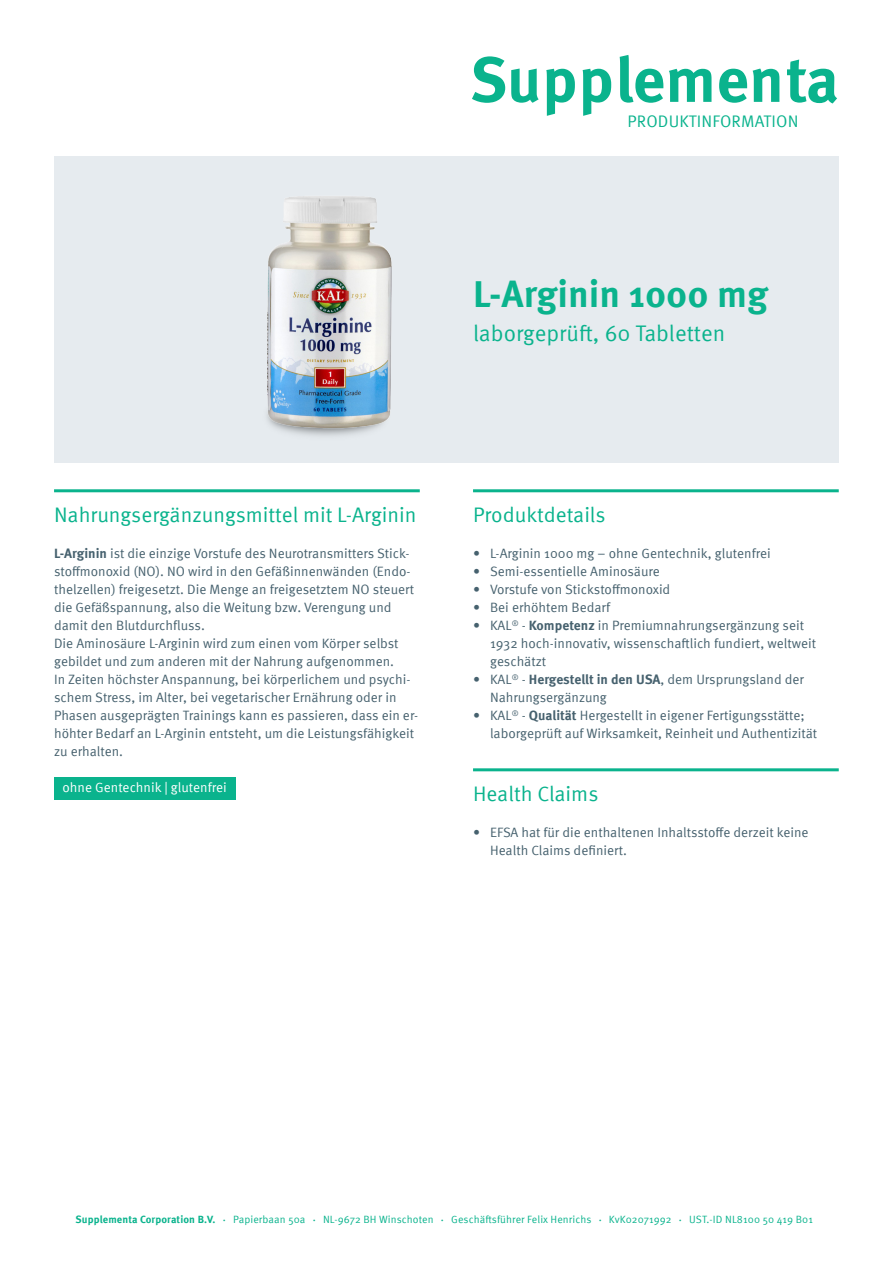
<style>
.page{position:relative;width:893px;height:1263px;background:#fff}
.page>*{position:absolute;margin:0;border:0;box-sizing:border-box;transform-origin:0 0}
.Produkt_Titel{font:700 63.45px "Meta Pro";color:#0ab38d}
.Produkt_Titel-2{font:700 37.5px "Meta Pro";color:#0ab38d}
.Produkt_Subline{font:22.5px "Meta Pro";color:#0ab38d}
.Headline-Grün{font:21px "Meta Pro";color:#0ab38d}
.t1{font:16.65px "Meta Pro";letter-spacing:.01em;color:#0ab38d}
.Fließtext{font:13.5px/18px "Meta Pro";color:#46616e}
.Fließtext_farbig_hin{font:13.5px "Meta Pro";color:#fff}
.t2{font:10.5px "Meta Pro";letter-spacing:.01em;color:#0ab38d}
.t3{font:700 10.5px "Meta Pro";letter-spacing:.01em;color:#0ab38d}
.s1{font-weight:700}
.s2{font-size:4.5px}
</style>
<div class="page">
<div style="left:54px;top:156px;width:785px;height:306px;background:#e6ebef"></div>
<img style="left:265px;top:196px;width:127px;height:238px">
<hr style="left:54px;top:489px;width:366px;height:3px;background:#0ab38d">
<div style="left:54px;top:777px;width:181px;height:23px;background:#0ab38d"></div>
<hr style="left:473px;top:489px;width:366px;height:3px;background:#0ab38d">
<hr style="left:473px;top:768px;width:366px;height:3px;background:#0ab38d">
<p class="Produkt_Titel" style="left:470px;top:30px;width:371px">Supplementa</p>
<p class="t1" style="left:628px;top:109px;width:172px">PRODUKTINFORMATION</p>
<p class="Produkt_Titel-2" style="left:473px;top:264px;width:297px">L-Arginin 1000 mg</p>
<p class="Produkt_Subline" style="left:473px;top:316px;width:254px">laborgeprüft, 60 Tabletten</p>
<p class="Headline-Grün" style="left:54px;top:499px;width:364px">Nahrungsergänzungsmittel mit L-Arginin</p>
<p class="Fließtext" style="left:54px;top:543px;width:362px"><span class="s1">L-Arginin</span> ist die einzige Vorstufe des Neurotransmitters Stick&shy;stoffmonoxid (NO). NO wird in den Gefäßinnenwänden (Endo&shy;thelzellen) freigesetzt. Die Menge an freigesetztem NO steuert</p>
<p class="Fließtext" style="left:54px;top:597px;width:339px">die Gefäßspannung, also die Weitung bzw. Verengung und damit den Blutdurchfluss.</p>
<p class="Fließtext" style="left:54px;top:633px;width:346px">Die Aminosäure L-Arginin wird zum einen vom Körper selbst gebildet und zum anderen mit der Nahrung aufgenommen.</p>
<p class="Fließtext" style="left:54px;top:669px;width:358px">In Zeiten höchster Anspannung, bei körperlichem und psychi&shy;schem Stress, im Alter, bei vegetarischer Ernährung oder in</p>
<p class="Fließtext" style="left:54px;top:705px;width:366px">Phasen ausgeprägten Trainings kann es passieren, dass ein er&shy;höhter Bedarf an L-Arginin entsteht, um die Leistungsfähigkeit</p>
<p class="Fließtext" style="left:54px;top:741px;width:71px">zu erhalten.</p>
<p class="Fließtext_farbig_hin" style="left:63px;top:777px;width:166px">ohne Gentechnik | glutenfrei</p>
<p class="Headline-Grün" style="left:473px;top:499px;width:134px">Produktdetails</p>
<p class="Fließtext" style="left:473px;top:543px;width:299px">• L-Arginin 1000 mg – ohne Gentechnik, glutenfrei</p>
<p class="Fließtext" style="left:473px;top:561px;width:188px">• Semi-essentielle Aminosäure</p>
<p class="Fließtext" style="left:473px;top:579px;width:199px">• Vorstufe von Stickstoffmonoxid</p>
<p class="Fließtext" style="left:473px;top:597px;width:139px">• Bei erhöhtem Bedarf</p>
<p class="Fließtext" style="left:490px;top:615px;width:327px;text-indent:-17px">• KAL<sup>®</sup> - <span class="s1">Kompetenz</span> in Premiumnahrungsergänzung seit<br>1932 hoch-innovativ, wissenschaftlich fundiert, weltweit geschätzt</p>
<p class="Fließtext" style="left:490px;top:669px;width:315px;text-indent:-17px">• KAL<sup>®</sup> - <span class="s1">Hergestellt in den USA</span>, dem Ursprungsland der<br>Nahrungsergänzung</p>
<p class="Fließtext" style="left:490px;top:705px;width:329px;text-indent:-17px">• KAL<sup>®</sup> - <span class="s1">Qualität</span> Hergestellt in eigener Fertigungsstätte; laborgeprüft auf Wirksamkeit, Reinheit und Authentizität</p>
<p class="Headline-Grün" style="left:473px;top:778px;width:127px">Health Claims</p>
<p class="Fließtext" style="left:490px;top:822px;width:320px;text-indent:-17px">• EFSA hat für die enthaltenen Inhaltsstoffe derzeit keine<br>Health Claims definiert.</p>
<p class="t3" style="left:76px;top:1211px;width:141px">Supplementa Corporation B.V.</p>
<p class="t2" style="left:223px;top:1211px;width:84px"><span class="s2">•</span> Papierbaan 50a</p>
<p class="t2" style="left:313px;top:1211px;width:122px"><span class="s2">•</span> NL-9672 BH Winschoten</p>
<p class="t2" style="left:441px;top:1211px;width:152px"><span class="s2">•</span> Geschäftsführer Felix Henrichs</p>
<p class="t2" style="left:599px;top:1211px;width:74px"><span class="s2">•</span> KvK02071992</p>
<p class="t2" style="left:679px;top:1211px;width:135px"><span class="s2">•</span> UST.-ID NL8100 50 419 B01</p>
</div>
